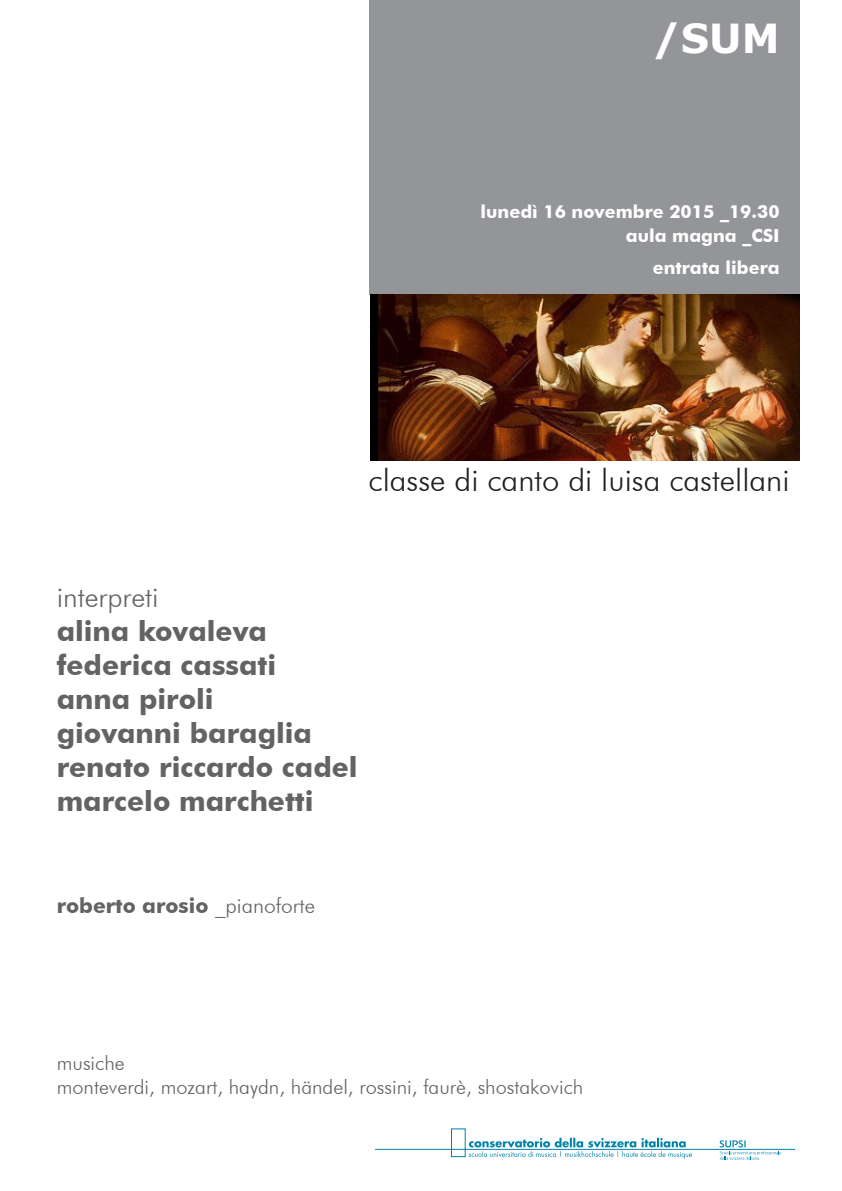
<style>
.page{position:relative;width:842px;height:1191px;background:#fff}
.page>*{position:absolute;margin:0;border:0;box-sizing:border-box;transform-origin:0 0}
.t1{font:700 40px "Verdana";color:#fff}
.t2{font:300 31px "Futura BT";color:#231f20}
.t3{font:700 28px "Futura BT";color:#636366}
.t4{font:300 28px "Futura BT";color:#636366}
.t5{font:700 21px "Futura BT";color:#636366}
.t6{font:300 20px "Futura BT";color:#636366}
.t7{font:700 18px "Futura BT";color:#fff}
.s1{font-weight:300}
</style>
<div class="page">
<div style="left:369px;top:0;width:430px;height:295px;background:#939598"></div>
<img style="left:370px;top:295px;width:429px;height:165px">
<svg style="left:375px;top:1128px;width:420px;height:31px"></svg>
<p class="t1" style="left:653px;top:10px;width:128px">/SUM</p>
<p class="t7" style="left:481px;top:200px;width:300px">lunedì 16 novembre 2015 _19.30</p>
<p class="t7" style="left:626px;top:224px;width:155px">aula magna _CSI</p>
<p class="t7" style="left:653px;top:256px;width:128px">entrata libera</p>
<p class="t2" style="left:369px;top:461px;width:422px">classe di canto di luisa castellani</p>
<p class="t4" style="left:57px;top:580px;width:103px">interpreti</p>
<p class="t3" style="left:57px;top:614px;width:212px">alina kovaleva</p>
<p class="t3" style="left:57px;top:648px;width:221px">federica cassati</p>
<p class="t3" style="left:57px;top:682px;width:158px">anna piroli</p>
<p class="t3" style="left:57px;top:716px;width:257px">giovanni baraglia</p>
<p class="t3" style="left:57px;top:750px;width:302px">renato riccardo cadel</p>
<p class="t3" style="left:57px;top:784px;width:258px">marcelo marchetti</p>
<p class="t5" style="left:57px;top:893px;width:260px">roberto arosio <span class="s1">_pianoforte</span></p>
<p class="t6" style="left:57px;top:1050px;width:70px">musiche</p>
<p class="t6" style="left:57px;top:1074px;width:528px">monteverdi, mozart, haydn, händel, rossini, faurè, shostakovich</p>
</div>
